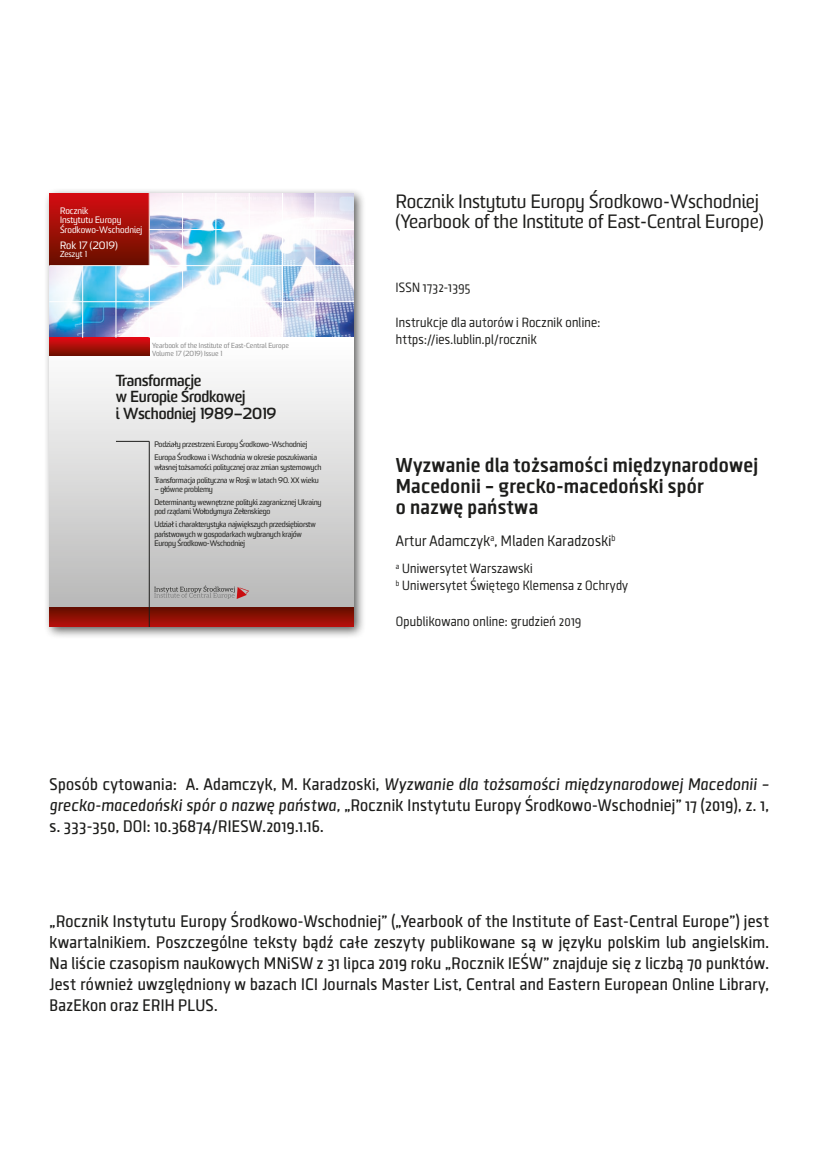
<style>
.page{position:relative;width:819px;height:1166px;background:#fff}
.page>*{position:absolute;margin:0;border:0;box-sizing:border-box;transform-origin:0 0}
.publication_title{font:700 21px/21px "Clio C Bold";color:#1d1d1b}
.t1{font:18.72px/20.1px "Sommet";color:#1d1d1b}
.ramka{font:500 17.5px/21px "Clio C Medium";color:#1d1d1b;text-align:justify}
.autor{font:15.75px "Clio C Regular";color:#1d1d1b}
.t2{font:700 15.58px/16.8px "Sommet";letter-spacing:-.01em;color:#1d1d1b}
.Publication_details{font:14px/17.2px "Clio C Regular";color:#1d1d1b}
.t3{font:10.33px "Sommet";color:#fff}
.t4{font:9.1px/9.8px "Sommet";color:#fff}
.t5{font:8.4px "Sommet";color:#fff}
.t6{font:7.88px/13px "Sommet";letter-spacing:-.02em;color:#1d1d1b}
.t7{font:7.17px/7.9px "Sommet";color:#878787}
.s1{font-family:"Clio C Medium It"}
</style>
<div class="page">
<div style="left:43px;top:187px;width:323px;height:452px;background:#1d1d1b;opacity:.75"></div>
<img style="left:50px;top:193px;width:303px;height:145px">
<div style="left:50px;top:193px;width:99px;height:73px;background:linear-gradient(to bottom,#d70d12,#661000)"></div>
<div style="left:50px;top:338px;width:303px;height:288px;background:linear-gradient(to bottom,#fff,#b4b3b3)"></div>
<svg style="left:315px;top:193px;width:38px;height:36px"></svg>
<svg style="left:315px;top:266px;width:38px;height:35px"></svg>
<hr style="left:314px;top:193px;width:1px;height:145px;background:#fff">
<svg style="left:50px;top:338px;width:99px;height:18px;background:#a60d08"></svg>
<svg style="left:50px;top:608px;width:303px;height:18px;background:#8c0f04"></svg>
<svg style="left:283px;top:230px;width:32px;height:35px"></svg>
<div style="left:216px;top:302px;width:33px;height:36px;background:#fff"></div>
<svg style="left:283px;top:302px;width:32px;height:36px"></svg>
<svg style="left:250px;top:266px;width:32px;height:35px"></svg>
<hr style="left:282px;top:193px;width:1px;height:145px;background:#fff">
<hr style="left:249px;top:193px;width:1px;height:145px;background:#fff">
<hr style="left:50px;top:265px;width:303px;height:1px;background:#fff">
<hr style="left:50px;top:301px;width:303px;height:1px;background:#fff">
<hr style="left:149px;top:229px;width:204px;height:1px;background:#fff">
<hr style="left:215px;top:193px;width:1px;height:145px;background:#fff">
<hr style="left:182px;top:193px;width:1px;height:145px;background:#fff">
<hr style="left:149px;top:193px;width:1px;height:145px;background:#fff">
<hr style="left:116px;top:266px;width:1px;height:72px;background:#fff">
<hr style="left:82px;top:266px;width:1px;height:72px;background:#fff">
<hr style="left:116px;top:441px;width:33px;height:1px;background:#1d1d1b">
<hr style="left:149px;top:441px;width:1px;height:185px;background:#1d1d1b">
<svg style="left:154px;top:585px;width:95px;height:14px"></svg>
<p class="t4" style="left:60px;top:206px;width:84px">Rocznik<br>Instytutu Europy<br>Środkowo-Wschodniej</p>
<p class="t3" style="left:60px;top:239px;width:59px">Rok 17 (2019)</p>
<p class="t5" style="left:60px;top:249px;width:28px">Zeszyt 1</p>
<p class="t7" style="left:152px;top:342px;width:138px">Yearbook of the Institute of East-Central Europe<br>Volume 17 (2019) Issue 1</p>
<p class="t2" style="left:116px;top:373px;width:162px">Transformacje<br>w Europie Środkowej<br>i Wschodniej 1989–2019</p>
<p class="t6" style="left:154px;top:438px;width:164px">Podziały przestrzeni Europy Środkowo-Wschodniej<br>Europa Środkowa i Wschodnia w okresie poszukiwania</p>
<p class="t6" style="left:154px;top:461px;width:169px">własnej tożsamości politycznej oraz zmian systemowych<br>Transformacja polityczna w Rosji w latach 90. XX wieku</p>
<p class="t6" style="left:154px;top:483px;width:169px">– główne problemy<br>Determinanty wewnętrzne polityki zagranicznej Ukrainy</p>
<p class="t6" style="left:154px;top:505px;width:163px">pod rządami Wołodymyra Zełenskiego<br>Udział i charakterystyka największych przedsiębiorstw</p>
<p class="t6" style="left:154px;top:530px;width:149px;line-height:9.3px">państwowych w gospodarkach wybranych krajów<br>Europy Środkowo-Wschodniej</p>
<p class="t1" style="left:396px;top:192px;width:369px">Rocznik Instytutu Europy Środkowo-Wschodniej (Yearbook of the Institute of East-Central Europe)</p>
<p class="Publication_details" style="left:396px;top:279px;width:76px">ISSN 1732-1395</p>
<p class="Publication_details" style="left:396px;top:313px;width:206px">Instrukcje dla autorów i Rocznik online: https://ies.lublin.pl/rocznik</p>
<p class="publication_title" style="left:396px;top:454px;width:364px">Wyzwanie dla tożsamości międzynarodowej<br>Macedonii – grecko-macedoński spór<br>o nazwę państwa</p>
<p class="autor" style="left:396px;top:531px;width:221px">Artur Adamczyk<sup>a</sup>, Mladen Karadzoski<sup>b</sup></p>
<p class="Publication_details" style="left:396px;top:560px;width:138px"><sup>a</sup> Uniwersytet Warszawski</p>
<p class="Publication_details" style="left:396px;top:577px;width:234px"><sup>b</sup> Uniwersytet Świętego Klemensa z Ochrydy</p>
<p class="Publication_details" style="left:396px;top:613px;width:187px">Opublikowano online: grudzień 2019</p>
<p class="ramka" style="left:50px;top:773px;width:721px">Sposób cytowania: A. Adamczyk, M. Karadzoski, <span class="s1">Wyzwanie dla tożsamości międzynarodowej Macedonii – grecko-macedoński spór o nazwę państwa,</span> „Rocznik Instytutu Europy Środkowo-Wschodniej” 17 (2019), z. 1, s. 333-350, DOI: 10.36874/RIESW.2019.1.16.</p>
<p class="ramka" style="left:50px;top:910px;width:721px">„Rocznik Instytutu Europy Środkowo-Wschodniej” („Yearbook of the Institute of East-Central Europe”) jest kwartalnikiem. Poszczególne teksty bądź całe zeszyty publikowane są w języku polskim lub angielskim.<br>Na liście czasopism naukowych MNiSW z 31 lipca 2019 roku „Rocznik IEŚW” znajduje się z liczbą 70 punktów.<br>Jest również uwzględniony w bazach ICI Journals Master List, Central and Eastern European Online Library, BazEkon oraz ERIH PLUS.</p>
</div>
